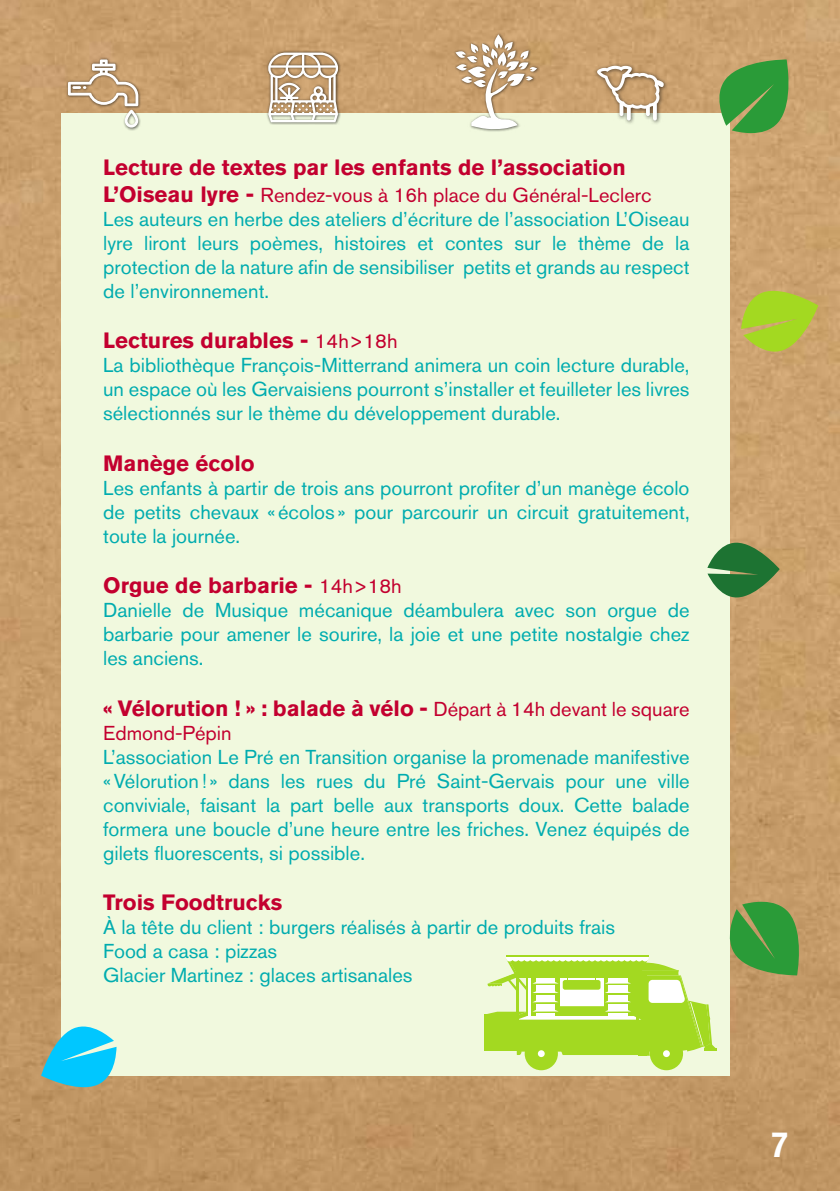
<style>
.page{position:relative;width:840px;height:1191px;background:#fff}
.page>*{position:absolute;margin:0;border:0;box-sizing:border-box;transform-origin:0 0}
.t1{font:500 36px "Akzidenz Grotesk BQ";color:#fff;scale:.92 1}
.t2{font:700 22px "Akzidenz Grotesk BQ";color:#c3002f}
.t3{font:20px/24px "Akzidenz Grotesk BQ";color:#00acaf;text-align:justify}
.t4{font:20px "Akzidenz Grotesk BQ";color:#c3002f}
.s1{font-weight:700;font-size:22px;color:#c3002f}
.s2{color:#c3002f}
.s3{font-weight:400;font-size:20px}
</style>
<div class="page">
<img style="left:0;top:0;width:839px;height:1191px">
<div style="left:61px;top:113px;width:668px;height:963px;background:#f1f9de"></div>
<svg style="left:712px;top:59px;width:82px;height:74px;background:#66a251"></svg>
<svg style="left:729px;top:897px;width:75px;height:78px;background:#5e9b49"></svg>
<svg style="left:707px;top:542px;width:72px;height:55px;background:#619057"></svg>
<svg style="left:740px;top:285px;width:77px;height:68px;background:#b3c340"></svg>
<svg style="left:41px;top:1024px;width:75px;height:69px;background:#51c0d1"></svg>
<div style="left:266px;top:51px;width:75px;height:74px;background:#000;opacity:.6"></div>
<svg style="left:268px;top:53px;width:70px;height:69px"></svg>
<div style="left:66px;top:57px;width:75px;height:74px;background:#000;opacity:.6"></div>
<svg style="left:68px;top:59px;width:70px;height:69px"></svg>
<div style="left:453px;top:32px;width:86px;height:100px;background:#000;opacity:.6"></div>
<svg style="left:455px;top:34px;width:81px;height:95px"></svg>
<div style="left:593px;top:63px;width:74px;height:62px;background:#000;opacity:.6"></div>
<svg style="left:596px;top:66px;width:67px;height:54px"></svg>
<div style="left:524px;top:1037px;width:33px;height:33px;background:#a3d921;border-radius:50%"></div>
<div style="left:649px;top:1037px;width:33px;height:33px;background:#a3d921;border-radius:50%"></div>
<hr style="left:505px;top:955px;width:143px;height:1px;background:#a3d921">
<svg style="left:484px;top:956px;width:232px;height:103px"></svg>
<hr style="left:517px;top:976px;width:121px;height:1px;background:#a3d921">
<hr style="left:516px;top:977px;width:2px;height:42px;background:#a3d921">
<hr style="left:636px;top:977px;width:2px;height:42px;background:#a3d921">
<p class="t2" style="left:103px;top:155px;width:524px">Lecture de textes par les enfants de l’association</p>
<p class="t3" style="left:103px;top:183px;width:587px;text-align:left"><span class="s1">L’Oiseau lyre -</span> <span class="s2">Rendez-vous à 16h place du Général-Leclerc<br></span>Les auteurs en herbe des ateliers d’écriture de l’association L’Oiseau lyre liront leurs poèmes, histoires et contes sur le thème de la protection de la nature afin de sensibiliser petits et grands au respect de l’environnement.</p>
<p class="t2" style="left:103px;top:328px;width:296px">Lectures durables - <span class="s3">14h&gt;18h</span></p>
<p class="t3" style="left:103px;top:353px;width:587px">La bibliothèque François-Mitterrand animera un coin lecture durable, un espace où les Gervaisiens pourront s’installer et feuilleter les livres sélectionnés sur le thème du développement durable.</p>
<p class="t2" style="left:103px;top:450px;width:153px">Manège écolo</p>
<p class="t3" style="left:103px;top:476px;width:587px">Les enfants à partir de trois ans pourront profiter d’un manège écolo de petits chevaux «écolos » pour parcourir un circuit gratuitement, toute la journée.</p>
<p class="t2" style="left:103px;top:573px;width:300px">Orgue de barbarie - <span class="s3">14h&gt;18h</span></p>
<p class="t3" style="left:103px;top:598px;width:587px">Danielle de Musique mécanique déambulera avec son orgue de barbarie pour amener le sourire, la joie et une petite nostalgie chez les anciens.</p>
<p class="t2" style="left:103px;top:695px;width:587px">« Vélorution ! » : balade à vélo - <span class="s3">Départ à 14h devant le square</span></p>
<p class="t4" style="left:103px;top:721px;width:130px">Edmond-Pépin</p>
<p class="t3" style="left:103px;top:744px;width:587px">L’association Le Pré en Transition organise la promenade manifestive «Vélorution!» dans les rues du Pré Saint-Gervais pour une ville conviviale, faisant la part belle aux transports doux. Cette balade formera une boucle d’une heure entre les friches. Venez équipés de gilets fluorescents, si possible.</p>
<p class="t2" style="left:103px;top:889px;width:180px">Trois Foodtrucks</p>
<p class="t3" style="left:103px;top:915px;width:513px;text-align:left">À la tête du client : burgers réalisés à partir de produits frais<br>Food a casa : pizzas<br>Glacier Martinez : glaces artisanales</p>
<h1 class="t1" style="left:769px;top:1122px;width:22px">7</h1>
</div>
